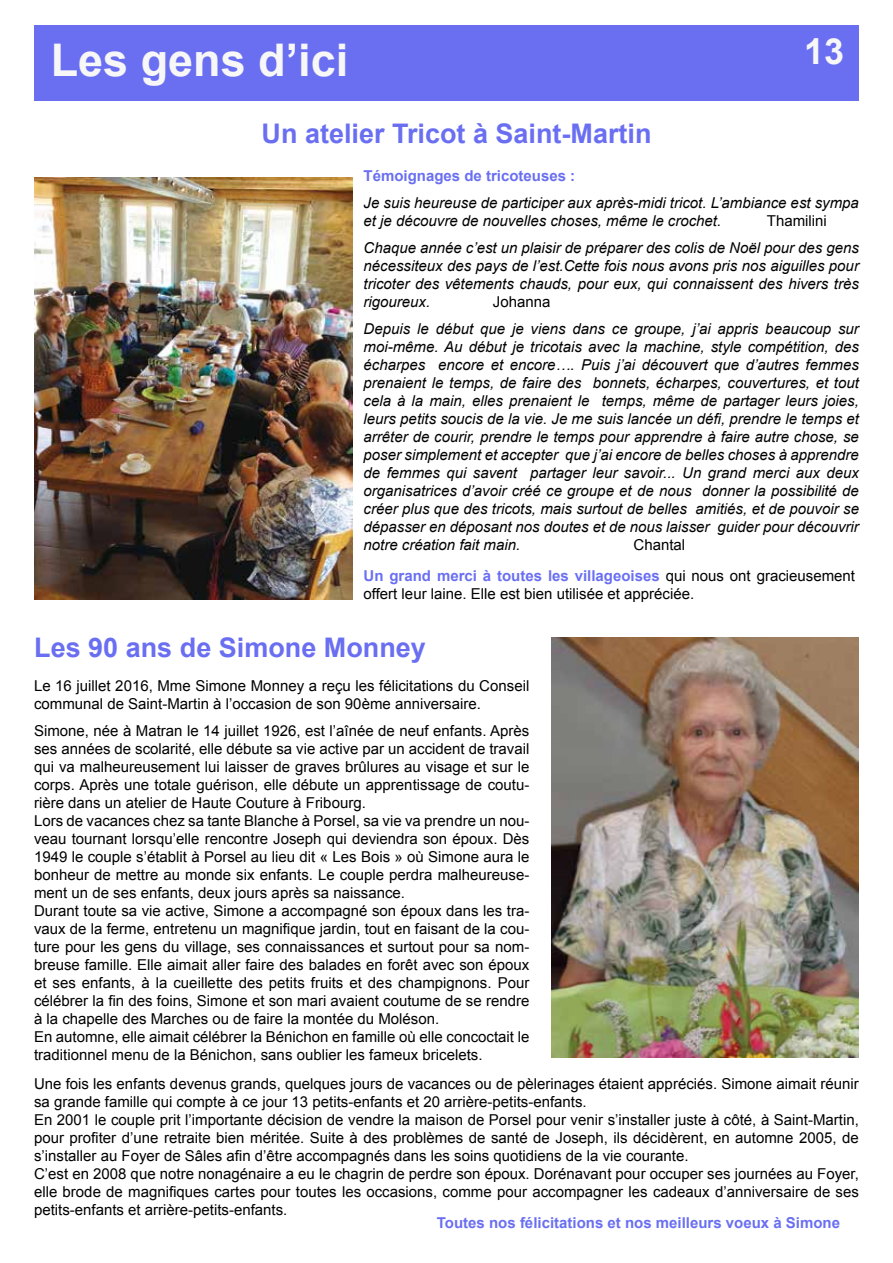
<style>
.page{position:relative;width:893px;height:1263px;background:#fff}
.page>*{position:absolute;margin:0;border:0;box-sizing:border-box;transform-origin:0 0}
.t1{font:700 45px "Arial";color:#f7f7f7}
.t2{font:700 36px "Arial";color:#f7f7f7}
.t3{font:700 27px "Arial";color:#6a6ff2}
.t4{font:15px/18px "Arial";color:#000}
.t5{font:italic 15px/18px "Arial";color:#000;text-align:justify}
.t6{font:700 15px "Arial";color:#6a6ff2}
.s1{font-weight:700;color:#6a6ff2}
</style>
<div class="page">
<div style="left:34px;top:26px;width:825px;height:75px;background:#6a6ff2"></div>
<img style="left:552px;top:638px;width:307px;height:420px">
<img style="left:34px;top:178px;width:319px;height:422px">
<h1 class="t1" style="left:51px;top:30px;width:299px">Les gens d’ici</h1>
<h2 class="t2" style="left:804px;top:28px;width:42px">13</h2>
<h3 class="t3" style="left:261px;top:116px;width:392px">Un atelier Tricot à Saint-Martin</h3>
<p class="t6" style="left:364px;top:166px;width:213px">Témoignages de tricoteuses :</p>
<p class="t5" style="left:364px;top:194px;width:497px">Je suis heureuse de participer aux après-midi tricot. L’ambiance est sympa et je découvre de nouvelles choses, même le crochet.</p>
<p class="t4" style="left:767px;top:212px;width:62px">Thamilini</p>
<p class="t5" style="left:364px;top:239px;width:497px">Chaque année c’est un plaisir de préparer des colis de Noël pour des gens nécessiteux des pays de l’est.Cette fois nous avons pris nos aiguilles pour tricoter des vêtements chauds, pour eux, qui connaissent des hivers très rigoureux.</p>
<p class="t4" style="left:493px;top:293px;width:59px">Johanna</p>
<p class="t5" style="left:364px;top:320px;width:497px">Depuis le début que je viens dans ce groupe, j’ai appris beaucoup sur moi-même. Au début je tricotais avec la machine, style compétition, des écharpes encore et encore…. Puis j’ai découvert que d’autres femmes prenaient le temps, de faire des bonnets, écharpes, couvertures, et tout cela à la main, elles prenaient le temps, même de partager leurs joies, leurs petits soucis de la vie. Je me suis lancée un défi, prendre le temps et arrêter de courir, prendre le temps pour apprendre à faire autre chose, se poser simplement et accepter que j’ai encore de belles choses à apprendre de femmes qui savent partager leur savoir... Un grand merci aux deux organisatrices d’avoir créé ce groupe et de nous donner la possibilité de créer plus que des tricots, mais surtout de belles amitiés, et de pouvoir se dépasser en déposant nos doutes et de nous laisser guider pour découvrir notre création fait main.</p>
<p class="t4" style="left:634px;top:536px;width:53px">Chantal</p>
<p class="t4" style="left:364px;top:567px;width:493px"><span class="s1">Un grand merci à toutes les villageoises</span> qui nous ont gracieusement offert leur laine. Elle est bien utilisée et appréciée.</p>
<h3 class="t3" style="left:34px;top:630px;width:393px">Les 90 ans de Simone Monney</h3>
<p class="t4" style="left:34px;top:677px;width:497px">Le 16 juillet 2016, Mme Simone Monney a reçu les félicitations du Conseil communal de Saint-Martin à l’occasion de son 90ème anniversaire.</p>
<p class="t4" style="left:34px;top:722px;width:497px">Simone, née à Matran le 14 juillet 1926, est l’aînée de neuf enfants. Après ses années de scolarité, elle débute sa vie active par un accident de travail qui va malheureusement lui laisser de graves brûlures au visage et sur le corps. Après une totale guérison, elle débute un apprentissage de coutu&shy;rière dans un atelier de Haute Couture à Fribourg.<br>Lors de vacances chez sa tante Blanche à Porsel, sa vie va prendre un nou&shy;veau tournant lorsqu’elle rencontre Joseph qui deviendra son époux. Dès 1949 le couple s’établit à Porsel au lieu dit « Les Bois » où Simone aura le bonheur de mettre au monde six enfants. Le couple perdra malheureuse&shy;ment un de ses enfants, deux jours après sa naissance.<br>Durant toute sa vie active, Simone a accompagné son époux dans les tra&shy;vaux de la ferme, entretenu un magnifique jardin, tout en faisant de la cou&shy;ture pour les gens du village, ses connaissances et surtout pour sa nom&shy;breuse famille. Elle aimait aller faire des balades en forêt avec son époux et ses enfants, à la cueillette des petits fruits et des champignons. Pour célébrer la fin des foins, Simone et son mari avaient coutume de se rendre à la chapelle des Marches ou de faire la montée du Moléson.<br>En automne, elle aimait célébrer la Bénichon en famille où elle concoctait le traditionnel menu de la Bénichon, sans oublier les fameux bricelets.</p>
<p class="t4" style="left:34px;top:1075px;width:826px">Une fois les enfants devenus grands, quelques jours de vacances ou de pèlerinages étaient appréciés. Simone aimait réunir sa grande famille qui compte à ce jour 13 petits-enfants et 20 arrière-petits-enfants.<br>En 2001 le couple prit l’importante décision de vendre la maison de Porsel pour venir s’installer juste à côté, à Saint-Martin, pour profiter d’une retraite bien méritée. Suite à des problèmes de santé de Joseph, ils décidèrent, en automne 2005, de s’installer au Foyer de Sâles afin d’être accompagnés dans les soins quotidiens de la vie courante.<br>C’est en 2008 que notre nonagénaire a eu le chagrin de perdre son époux. Dorénavant pour occuper ses journées au Foyer, elle brode de magnifiques cartes pour toutes les occasions, comme pour accompagner les cadeaux d’anniversaire de ses petits-enfants et arrière-petits-enfants.</p>
<p class="t6" style="left:437px;top:1213px;width:405px">Toutes nos félicitations et nos meilleurs voeux à Simone</p>
</div>
